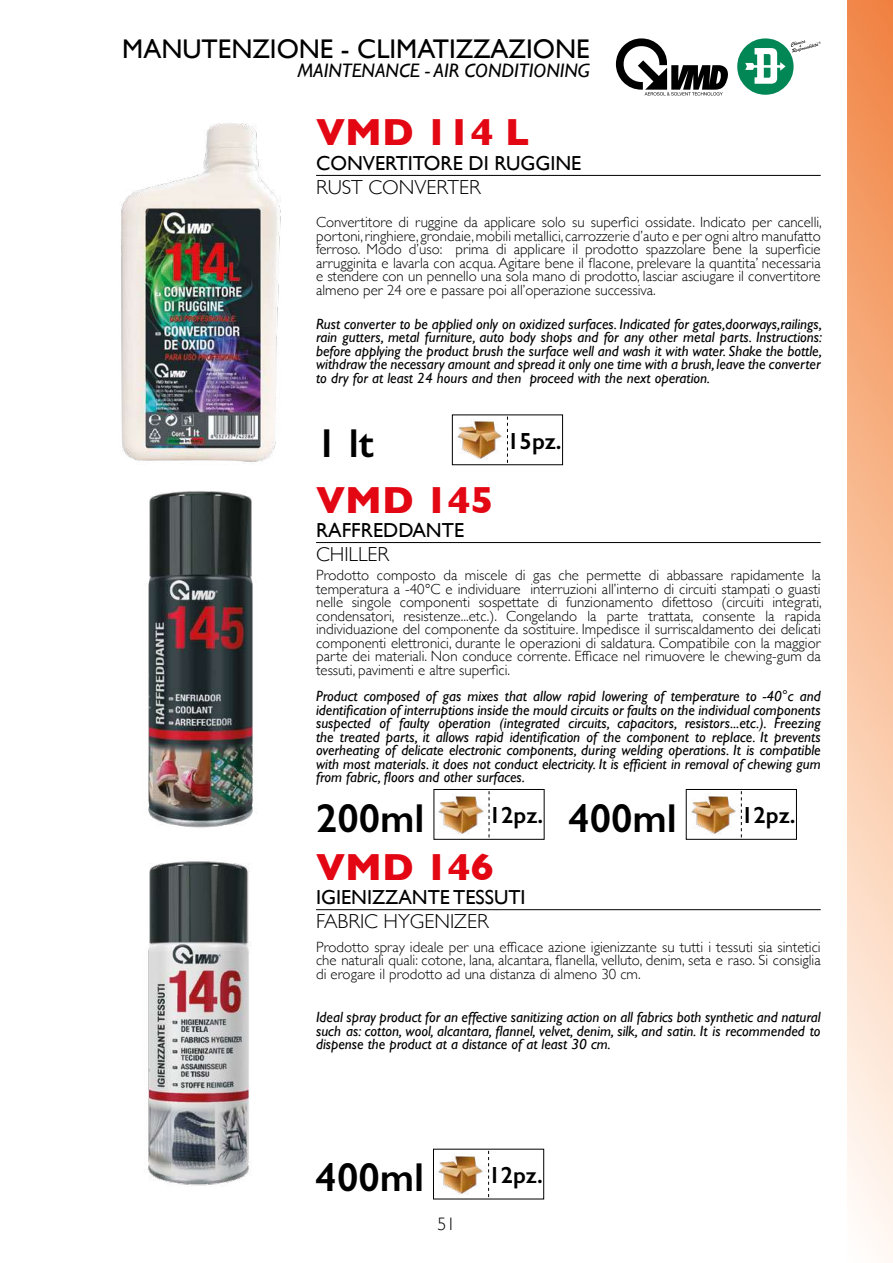
<style>
.page{position:relative;width:893px;height:1263px;background:#fff}
.page>*{position:absolute;margin:0;border:0;box-sizing:border-box;transform-origin:0 0}
.t1{font:600 40.5px "Gill Sans";color:#000}
.t2{font:700 38.4px "Gill Sans";color:#e30613}
.t3{font:27px "Gill Sans";color:#000}
.t4{font:600 23.4px "Gill Sans";color:#000}
.t5{font:20.25px "Gill Sans";color:#000}
.t6{font:300 20.25px "Gill Sans";color:#000}
.t7{font:italic 19.5px "Gill Sans";color:#000}
.t8{font:300 18px "Gill Sans";color:#000}
.t9{font:300 14.85px/13.5px "Gill Sans";color:#000;text-align:justify}
.t10{font:italic 14.85px/13.5px "Gill Sans";color:#000;text-align:justify}
</style>
<div class="page">
<div style="left:848px;top:0;width:45px;height:1263px;background:linear-gradient(to bottom,#f28644,#fffefa)"></div>
<svg style="left:616px;top:38px;width:112px;height:58px"></svg>
<svg style="left:737px;top:38px;width:84px;height:57px"></svg>
<img style="left:121px;top:123px;width:160px;height:341px">
<img style="left:148px;top:491px;width:105px;height:337px">
<img style="left:146px;top:861px;width:105px;height:325px">
<hr style="left:316px;top:175px;width:505px;height:1px;background:#000">
<hr style="left:316px;top:542px;width:505px;height:1px;background:#000">
<hr style="left:316px;top:909px;width:505px;height:1px;background:#000">
<img style="left:457px;top:419px;width:45px;height:41px">
<img style="left:438px;top:796px;width:46px;height:39px">
<img style="left:691px;top:794px;width:45px;height:41px">
<img style="left:438px;top:1154px;width:45px;height:41px">
<div style="left:452px;top:415px;width:111px;height:50px;border:1px solid #000"></div>
<div style="left:434px;top:789px;width:110px;height:50px;border:1px solid #000"></div>
<div style="left:686px;top:789px;width:111px;height:50px;border:1px solid #000"></div>
<div style="left:433px;top:1149px;width:111px;height:50px;border:1px solid #000"></div>
<svg style="left:507px;top:417px;width:1px;height:46px"></svg>
<svg style="left:489px;top:791px;width:1px;height:46px"></svg>
<svg style="left:741px;top:791px;width:1px;height:46px"></svg>
<svg style="left:488px;top:1151px;width:1px;height:46px"></svg>
<h3 class="t3" style="left:122px;top:33px;width:469px">MANUTENZIONE - CLIMATIZZAZIONE</h3>
<h3 class="t7" style="left:298px;top:59px;width:293px">MAINTENANCE - AIR CONDITIONING</h3>
<h2 class="t2" style="left:316px;top:102px;width:215px">VMD 114 L</h2>
<h3 class="t5" style="left:316px;top:151px;width:267px">CONVERTITORE DI RUGGINE</h3>
<h3 class="t6" style="left:316px;top:171px;width:166px">RUST CONVERTER</h3>
<p class="t9" style="left:316px;top:215px;width:507px">Convertitore di ruggine da applicare solo su superfici ossidate. Indicato per cancelli, portoni, ringhiere, grondaie, mobili metallici, carrozzerie d’auto e per ogni altro manufatto ferroso. Modo d’uso: prima di applicare il prodotto spazzolare bene la superficie arrugginita e lavarla con acqua. Agitare bene il flacone, prelevare la quantita’ necessaria e stendere con un pennello una sola mano di prodotto, lasciar asciugare il convertitore almeno per 24 ore e passare poi all’operazione successiva.</p>
<p class="t10" style="left:316px;top:317px;width:508px">Rust converter to be applied only on oxidized surfaces. Indicated for gates,doorways,railings, rain gutters, metal furniture, auto body shops and for any other metal parts. Instructions: before applying the product brush the surface well and wash it with water. Shake the bottle, withdraw the necessary amount and spread it only one time with a brush, leave the converter to dry for at least 24 hours and then proceed with the next operation.</p>
<h1 class="t1" style="left:316px;top:419px;width:59px">1 lt</h1>
<h2 class="t2" style="left:316px;top:469px;width:179px">VMD 145</h2>
<h3 class="t5" style="left:316px;top:518px;width:150px">RAFFREDDANTE</h3>
<h3 class="t6" style="left:316px;top:539px;width:75px">CHILLER</h3>
<h3 class="t4" style="left:507px;top:427px;width:56px">15pz.</h3>
<p class="t9" style="left:316px;top:568px;width:507px">Prodotto composto da miscele di gas che permette di abbassare rapidamente la temperatura a -40°C e individuare interruzioni all’interno di circuiti stampati o guasti nelle singole componenti sospettate di funzionamento difettoso (circuiti integrati, condensatori, resistenze...etc.). Congelando la parte trattata, consente la rapida individuazione del componente da sostituire. Impedisce il surriscaldamento dei delicati componenti elettronici, durante le operazioni di saldatura. Compatibile con la maggior parte dei materiali. Non conduce corrente. Efficace nel rimuovere le chewing-gum da tessuti, pavimenti e altre superfici.</p>
<p class="t10" style="left:316px;top:689px;width:506px">Product composed of gas mixes that allow rapid lowering of temperature to -40°c and identification of interruptions inside the mould circuits or faults on the individual components suspected of faulty operation (integrated circuits, capacitors, resistors...etc.). Freezing the treated parts, it allows rapid identification of the component to replace. It prevents overheating of delicate electronic components, during welding operations. It is compatible with most materials. it does not conduct electricity. It is efficient in removal of chewing gum from fabric, floors and other surfaces.</p>
<h1 class="t1" style="left:316px;top:793px;width:110px">200ml</h1>
<h1 class="t1" style="left:568px;top:793px;width:110px">400ml</h1>
<h3 class="t4" style="left:489px;top:801px;width:56px">12pz.</h3>
<h3 class="t4" style="left:741px;top:801px;width:56px">12pz.</h3>
<h2 class="t2" style="left:316px;top:836px;width:179px">VMD 146</h2>
<h3 class="t5" style="left:316px;top:885px;width:211px">IGIENIZZANTE TESSUTI</h3>
<h3 class="t6" style="left:316px;top:906px;width:174px">FABRIC HYGENIZER</h3>
<p class="t9" style="left:316px;top:939px;width:506px">Prodotto spray ideale per una efficace azione igienizzante su tutti i tessuti sia sintetici che naturali quali: cotone, lana, alcantara, flanella, velluto, denim, seta e raso. Si consiglia di erogare il prodotto ad una distanza di almeno 30 cm.</p>
<p class="t10" style="left:316px;top:1010px;width:506px">Ideal spray product for an effective sanitizing action on all fabrics both synthetic and natural such as: cotton, wool, alcantara, flannel, velvet, denim, silk, and satin. It is recommended to dispense the product at a distance of at least 30 cm.</p>
<h1 class="t1" style="left:316px;top:1153px;width:110px">400ml</h1>
<p class="t8" style="left:437px;top:1210px;width:19px">51</p>
<h3 class="t4" style="left:488px;top:1161px;width:56px">12pz.</h3>
</div>
